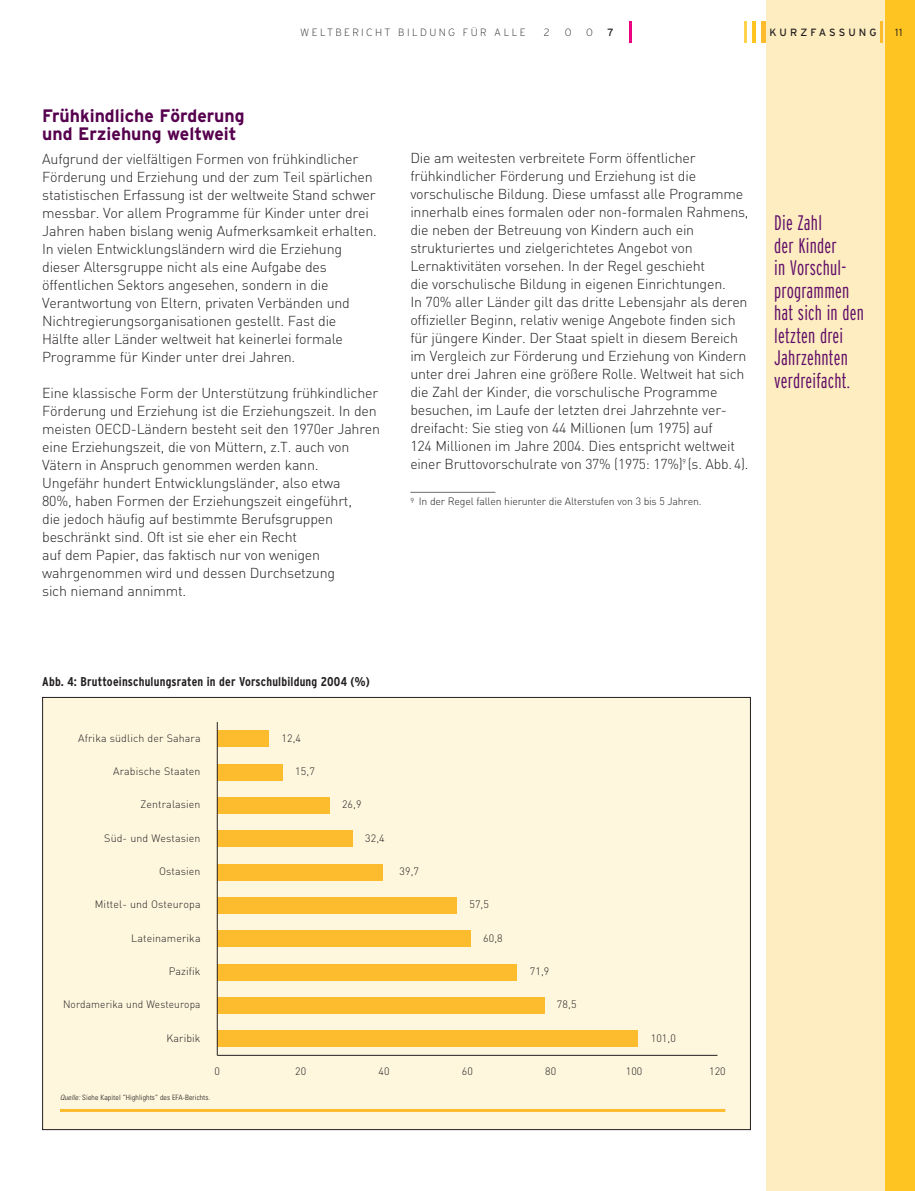
<style>
.page{position:relative;width:915px;height:1191px;background:#fff}
.page>*{position:absolute;margin:0;border:0;box-sizing:border-box;transform-origin:0 0}
.t1{font:300 extra-condensed 21px/22.5px "Interstate";letter-spacing:.01em;color:#600e69}
.t2{font:700 18px/18px "Interstate";color:#56004e}
.t3{font:300 14.25px/18px "DIN";letter-spacing:-.015em;color:#231f20}
.t4{font:700 condensed 12.75px "Interstate";letter-spacing:.015em;color:#231f20}
.t5{font:300 10.65px "DIN";letter-spacing:.01em;color:#231f20}
.t6{font:300 10.65px "DIN";letter-spacing:.01em;color:#231f20;scale:.95 1}
.t7{font:300 10.5px "DIN";letter-spacing:-.015em;color:#231f20}
.t8{font:200 10.5px "Interstate";letter-spacing:.225em;color:#231f20}
.t9{font:10.5px "Interstate";letter-spacing:.29em;color:#231f20}
.t10{font:300 10.5px "Interstate";color:#231f20}
.t11{font:300 condensed 7.35px "Univers";letter-spacing:.015em;color:#231f20;scale:1.05 1}
.s1{font-style:italic}
</style>
<div class="page">
<div style="left:765px;top:1px;width:149px;height:1190px;background:#feedc0"></div>
<div style="left:884px;top:1px;width:30px;height:1190px;background:#fec422"></div>
<hr style="left:629px;top:22px;width:2px;height:21px;background:#ed0280">
<hr style="left:761px;top:22px;width:4px;height:21px;background:#fdbb2e">
<hr style="left:752px;top:22px;width:3px;height:21px;background:#fec422">
<hr style="left:744px;top:22px;width:2px;height:21px;background:#fed24c">
<hr style="left:880px;top:22px;width:2px;height:21px;background:#fdbb2e">
<hr style="left:410px;top:492px;width:85px;height:1px;background:#6c6d70">
<div style="left:43px;top:697px;width:707px;height:432px;background:#fef6dd"></div>
<div style="left:217px;top:1030px;width:421px;height:17px;background:#fdbb2e"></div>
<hr style="left:217px;top:1055px;width:500px;height:1px;background:#231f20">
<div style="left:217px;top:997px;width:327px;height:16px;background:#fdbb2e"></div>
<div style="left:217px;top:963px;width:300px;height:17px;background:#fdbb2e"></div>
<div style="left:217px;top:930px;width:253px;height:17px;background:#fdbb2e"></div>
<div style="left:217px;top:897px;width:240px;height:16px;background:#fdbb2e"></div>
<div style="left:217px;top:863px;width:165px;height:17px;background:#fdbb2e"></div>
<div style="left:217px;top:830px;width:135px;height:17px;background:#fdbb2e"></div>
<div style="left:217px;top:797px;width:112px;height:16px;background:#fdbb2e"></div>
<div style="left:217px;top:763px;width:65px;height:17px;background:#fdbb2e"></div>
<div style="left:217px;top:730px;width:52px;height:17px;background:#fdbb2e"></div>
<hr style="left:217px;top:722px;width:1px;height:333px;background:#231f20">
<hr style="left:60px;top:1109px;width:665px;height:3px;background:#fdbb2e">
<p class="t8" style="left:300px;top:28px;width:227px">WELTBERICHT BILDUNG FÜR ALLE</p>
<p class="t8" style="left:543px;top:28px;width:7px">2</p>
<p class="t8" style="left:564px;top:28px;width:8px">0</p>
<p class="t8" style="left:585px;top:28px;width:8px">0</p>
<p class="t9" style="left:607px;top:28px;width:8px">7</p>
<p class="t9" style="left:769px;top:28px;width:109px">KURZFASSUNG</p>
<p class="t10" style="left:894px;top:28px;width:9px">11</p>
<p class="t2" style="left:42px;top:108px;width:204px">Frühkindliche Förderung und Erziehung weltweit</p>
<p class="t3" style="left:42px;top:151px;width:336px">Aufgrund der vielfältigen Formen von frühkindlicher Förderung und Erziehung und der zum Teil spärlichen statistischen Erfassung ist der weltweite Stand schwer messbar. Vor allem Programme für Kinder unter drei Jahren haben bislang wenig Aufmerksamkeit erhalten.<br>In vielen Entwicklungsländern wird die Erziehung dieser Altersgruppe nicht als eine Aufgabe des öffentlichen Sektors angesehen, sondern in die Verantwortung von Eltern, privaten Verbänden und Nichtregierungsorganisationen gestellt. Fast die<br>Hälfte aller Länder weltweit hat keinerlei formale Programme für Kinder unter drei Jahren.</p>
<p class="t3" style="left:42px;top:385px;width:339px">Eine klassische Form der Unterstützung frühkindlicher Förderung und Erziehung ist die Erziehungszeit. In den meisten OECD-Ländern besteht seit den 1970er Jahren eine Erziehungszeit, die von Müttern, z.T. auch von Vätern in Anspruch genommen werden kann.<br>Ungefähr hundert Entwicklungsländer, also etwa<br>80%, haben Formen der Erziehungszeit eingeführt,<br>die jedoch häufig auf bestimmte Berufsgruppen beschränkt sind. Oft ist sie eher ein Recht<br>auf dem Papier, das faktisch nur von wenigen wahrgenommen wird und dessen Durchsetzung<br>sich niemand annimmt.</p>
<p class="t3" style="left:410px;top:150px;width:339px">Die am weitesten verbreitete Form öffentlicher frühkindlicher Förderung und Erziehung ist die vorschulische Bildung. Diese umfasst alle Programme innerhalb eines formalen oder non-formalen Rahmens, die neben der Betreuung von Kindern auch ein strukturiertes und zielgerichtetes Angebot von Lernaktivitäten vorsehen. In der Regel geschieht<br>die vorschulische Bildung in eigenen Einrichtungen.<br>In 70% aller Länder gilt das dritte Lebensjahr als deren offizieller Beginn, relativ wenige Angebote finden sich für jüngere Kinder. Der Staat spielt in diesem Bereich im Vergleich zur Förderung und Erziehung von Kindern unter drei Jahren eine größere Rolle. Weltweit hat sich die Zahl der Kinder, die vorschulische Programme besuchen, im Laufe der letzten drei Jahrzehnte ver&shy;dreifacht: Sie stieg von 44 Millionen (um 1975) auf<br>124 Millionen im Jahre 2004. Dies entspricht weltweit einer Bruttovorschulrate von 37% (1975: 17%)<sup>9</sup> (s. Abb. 4).</p>
<p class="t7" style="left:410px;top:498px;width:292px"><sup>9</sup> In der Regel fallen hierunter die Alterstufen von 3 bis 5 Jahren.</p>
<h1 class="t1" style="left:774px;top:213px;width:91px">Die Zahl<br>der Kinder<br>in Vorschul&shy;programmen hat sich in den letzten drei<br>Jahrzehnten verdreifacht.</h1>
<p class="t4" style="left:42px;top:677px;width:329px">Abb. 4: Bruttoeinschulungsraten in der Vorschulbildung 2004 (%)</p>
<p class="t5" style="left:78px;top:734px;width:124px">Afrika südlich der Sahara</p>
<p class="t5" style="left:113px;top:767px;width:89px">Arabische Staaten</p>
<p class="t5" style="left:140px;top:800px;width:62px">Zentralasien</p>
<p class="t5" style="left:104px;top:834px;width:98px">Süd- und Westasien</p>
<p class="t5" style="left:159px;top:867px;width:43px">Ostasien</p>
<p class="t5" style="left:95px;top:900px;width:107px">Mittel- und Osteuropa</p>
<p class="t5" style="left:131px;top:934px;width:71px">Lateinamerika</p>
<p class="t5" style="left:169px;top:967px;width:33px">Pazifik</p>
<p class="t6" style="left:63px;top:1000px;width:146px">Nordamerika und Westeuropa</p>
<p class="t5" style="left:166px;top:1034px;width:36px">Karibik</p>
<p class="t5" style="left:281px;top:734px;width:21px">12,4</p>
<p class="t5" style="left:295px;top:767px;width:21px">15,7</p>
<p class="t5" style="left:342px;top:800px;width:21px">26,9</p>
<p class="t5" style="left:365px;top:834px;width:21px">32,4</p>
<p class="t5" style="left:399px;top:867px;width:21px">39,7</p>
<p class="t5" style="left:469px;top:900px;width:21px">57,5</p>
<p class="t5" style="left:483px;top:934px;width:21px">60,8</p>
<p class="t5" style="left:529px;top:967px;width:21px">71,9</p>
<p class="t5" style="left:556px;top:1000px;width:21px">78,5</p>
<p class="t5" style="left:650px;top:1034px;width:27px">101,0</p>
<p class="t5" style="left:214px;top:1067px;width:7px">0</p>
<p class="t5" style="left:295px;top:1067px;width:13px">20</p>
<p class="t5" style="left:378px;top:1067px;width:13px">40</p>
<p class="t5" style="left:461px;top:1067px;width:13px">60</p>
<p class="t5" style="left:545px;top:1067px;width:13px">80</p>
<p class="t5" style="left:625px;top:1067px;width:18px">100</p>
<p class="t5" style="left:709px;top:1067px;width:18px">120</p>
<p class="t11" style="left:60px;top:1095px;width:145px"><span class="s1">Quelle:</span>Siehe Kapitel “Highlights” des EFA-Berichts.</p>
</div>
